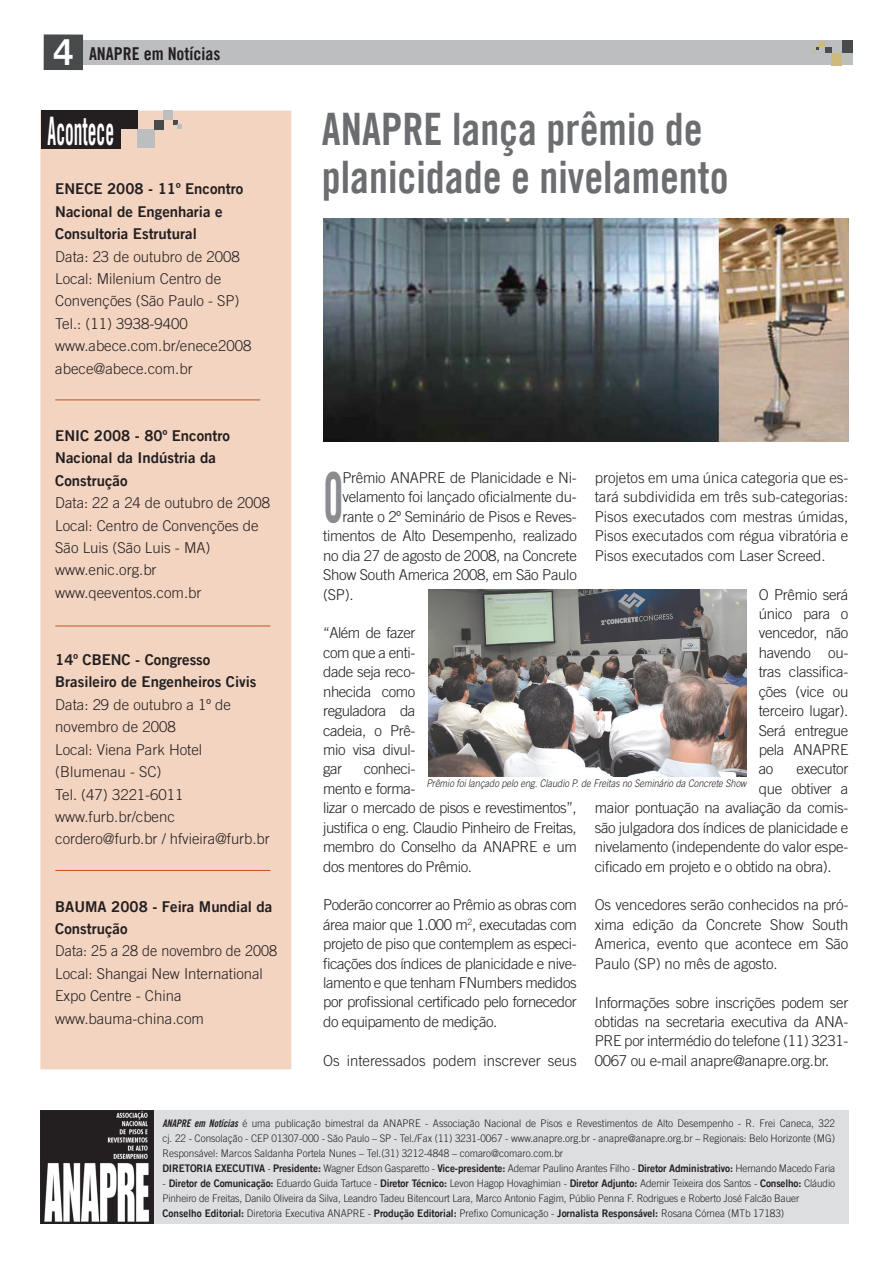
<style>
.page{position:relative;width:893px;height:1263px;background:#fff}
.page>*{position:absolute;margin:0;border:0;box-sizing:border-box;transform-origin:0 0}
.t1{font:68.85px "Trade Gothic LT Com Bd Cn 20";color:#8a8c8f;scale:.6 1}
.t2{font:44.85px/47.8px "Trade Gothic LT Com Bd Cn 20";color:#6c6d70;scale:.95 1}
.t3{font:39.3px "Trade Gothic Bold Cond Twenty";color:#fff;scale:.5 1}
.t4{font:17.7px "Trade Gothic LT Com Bd Cn 20";color:#231f20}
.t5{font:300 15px/19.5px "Trade Gothic LT Com";letter-spacing:-.02em;color:#231f20;text-align:justify}
.t6{font:300 15px/22.4px "Trade Gothic LT Com";color:#231f20}
.t7{font:15px/22.4px "Trade Gothic LT Com Bd 2";color:#231f20}
.t8{font:300 15px/22.4px "Trade Gothic LT Com";color:#231f20;scale:.96 1}
.t9{font:300 10.5px/15px "Trade Gothic LT Com";color:#231f20;scale:.95 1}
.t10{font:italic 300 10.5px "Trade Gothic LT Com";color:#231f20;scale:.88 1}
.s1{font-family:"Trade Gothic LT Com Bd 2";font-size:35.85px;color:#fff}
.s2{font-family:"Trade Gothic Bold Cond Twenty Obl";font-weight:400}
.s3{font-family:"Trade Gothic LT Com Bd 2";font-weight:400}
</style>
<div class="page">
<div style="left:41px;top:111px;width:250px;height:958px;background:#f3d4c1"></div>
<div style="left:40px;top:111px;width:251px;height:958px;border:2px solid #f3d4c1"></div>
<div style="left:40px;top:1111px;width:808px;height:113px;background:#dddee0"></div>
<img style="left:40px;top:1110px;width:114px;height:114px">
<div style="left:44px;top:41px;width:809px;height:24px;background:#bdbec0"></div>
<div style="left:44px;top:34px;width:39px;height:36px;background:#494a4b"></div>
<div style="left:842px;top:41px;width:11px;height:12px;background:#494a4b"></div>
<div style="left:831px;top:53px;width:11px;height:12px;background:#cdbb7c"></div>
<svg style="left:825px;top:47px;width:6px;height:6px"></svg>
<div style="left:818px;top:41px;width:7px;height:6px;background:#cdbb7c"></div>
<svg style="left:813px;top:47px;width:6px;height:6px"></svg>
<hr style="left:55px;top:400px;width:205px;height:1px;background:#c84e22">
<hr style="left:55px;top:626px;width:215px;height:1px;background:#c84e22">
<div style="left:120px;top:111px;width:17px;height:18px;background:#231f20"></div>
<div style="left:137px;top:129px;width:17px;height:19px;background:#bdbec0"></div>
<div style="left:154px;top:120px;width:10px;height:9px;background:#494a4b"></div>
<div style="left:164px;top:111px;width:9px;height:9px;background:#bdbec0"></div>
<svg style="left:173px;top:120px;width:9px;height:9px"></svg>
<div style="left:41px;top:111px;width:79px;height:38px;background:#231f20"></div>
<hr style="left:55px;top:870px;width:215px;height:1px;background:#c84e22">
<img style="left:323px;top:218px;width:525px;height:223px">
<img style="left:428px;top:589px;width:318px;height:187px">
<p class="t4" style="left:53px;top:43px;width:169px"><span class="s1">4</span> ANAPRE em Notícias</p>
<h3 class="t3" style="left:48px;top:117px;width:134px">Acontece</h3>
<p class="t7" style="left:55px;top:177px;width:189px">ENECE 2008 - 11º Encontro<br>Nacional de Engenharia e<br>Consultoria Estrutural</p>
<p class="t6" style="left:55px;top:245px;width:198px">Data: 23 de outubro de 2008<br>Local: Milenium Centro de<br>Convenções (São Paulo - SP)<br>Tel.: (11) 3938-9400 www.abece.com.br/enece2008 abece@abece.com.br</p>
<p class="t7" style="left:55px;top:424px;width:176px">ENIC 2008 - 80º Encontro<br>Nacional da Indústria da<br>Construção</p>
<p class="t6" style="left:55px;top:491px;width:216px">Data: 22 a 24 de outubro de 2008<br>Local: Centro de Convenções de<br>São Luis (São Luis - MA) www.enic.org.br www.qeeventos.com.br</p>
<p class="t7" style="left:55px;top:648px;width:203px">14º CBENC - Congresso<br>Brasileiro de Engenheiros Civis</p>
<p class="t6" style="left:55px;top:693px;width:216px">Data: 29 de outubro a 1º de novembro de 2008<br>Local: Viena Park Hotel (Blumenau - SC)<br>Tel. (47) 3221-6011 www.furb.br/cbenc cordero@furb.br / hfvieira@furb.br</p>
<p class="t7" style="left:55px;top:895px;width:219px">BAUMA 2008 - Feira Mundial da<br>Construção</p>
<p class="t8" style="left:55px;top:940px;width:232px">Data: 25 a 28 de novembro de 2008<br>Local: Shangai New International<br>Expo Centre - China www.bauma-china.com</p>
<h2 class="t2" style="left:322px;top:105px;width:430px">ANAPRE lança prêmio de planicidade e nivelamento</h2>
<h1 class="t1" style="left:323px;top:455px;width:36px">O</h1>
<p class="t5" style="left:342px;top:468px;width:236px">Prêmio ANAPRE de Planicidade e Ni-</p>
<p class="t5" style="left:595px;top:468px;width:255px">projetos em uma única categoria que es&shy;tará subdividida em três sub-categorias:<br>Pisos executados com mestras úmidas, Pisos executados com régua vibratória e Pisos executados com Laser Screed.</p>
<p class="t5" style="left:759px;top:584px;width:91px">O Prêmio será único para o vencedor, não havendo ou&shy;tras classifica&shy;ções (vice ou terceiro lugar).<br>Será entregue pela ANAPRE ao</p>
<p class="t5" style="left:342px;top:487px;width:236px">velamento foi lançado oficialmente du-</p>
<p class="t5" style="left:342px;top:507px;width:236px">rante o 2º Seminário de Pisos e Reves-</p>
<p class="t5" style="left:323px;top:526px;width:255px">timentos de Alto Desempenho, realizado</p>
<p class="t5" style="left:323px;top:545px;width:255px">no dia 27 de agosto de 2008, na Concrete</p>
<p class="t5" style="left:323px;top:565px;width:255px">Show South America 2008, em São Paulo</p>
<p class="t5" style="left:323px;top:584px;width:32px">(SP).</p>
<p class="t5" style="left:323px;top:623px;width:94px">“Além de fazer com que a enti&shy;dade seja reco&shy;nhecida como reguladora da cadeia, o Prê&shy;mio visa divul&shy;gar</p>
<p class="t5" style="left:323px;top:759px;width:255px;text-align:left;text-indent:40px">conheci-<br>mento e forma-<br>lizar o mercado de pisos e revestimentos”, justifica o eng. Claudio Pinheiro de Freitas, membro do Conselho da ANAPRE e um dos mentores do Prêmio.</p>
<p class="t5" style="left:323px;top:895px;width:255px">Poderão concorrer ao Prêmio as obras com área maior que 1.000 m<sup>2</sup>, executadas com projeto de piso que contemplem as especi&shy;ficações dos índices de planicidade e nive&shy;lamento e que tenham FNumbers medidos por profissional certificado pelo fornecedor do equipamento de medição.</p>
<p class="t6" style="left:323px;top:1049px;width:255px">Os interessados podem inscrever seus</p>
<p class="t5" style="left:796px;top:759px;width:53px">executor</p>
<p class="t5" style="left:759px;top:779px;width:91px">que obtiver a</p>
<p class="t5" style="left:595px;top:798px;width:255px">maior pontuação na avaliação da comis-</p>
<p class="t5" style="left:595px;top:817px;width:255px">são julgadora dos índices de planicidade e</p>
<p class="t5" style="left:595px;top:837px;width:255px">nivelamento (independente do valor espe-</p>
<p class="t5" style="left:595px;top:856px;width:238px">cificado em projeto e o obtido na obra).</p>
<p class="t5" style="left:595px;top:895px;width:255px">Os vencedores serão conhecidos na pró&shy;xima edição da Concrete Show South America, evento que acontece em São Paulo (SP) no mês de agosto.</p>
<p class="t5" style="left:595px;top:992px;width:255px">Informações sobre inscrições podem ser obtidas na secretaria executiva da ANA-PRE por intermédio do telefone (11) 3231- 0067 ou e-mail anapre@anapre.org.br.</p>
<p class="t10" style="left:426px;top:777px;width:365px">Prêmio foi lançado pelo eng. Claudio P. de Freitas no Seminário da Concrete Show</p>
<p class="t9" style="left:162px;top:1116px;width:709px"><span class="s2">ANAPRE em Notícias</span> é uma publicação bimestral da ANAPRE - Associação Nacional de Pisos e Revestimentos de Alto Desempenho - R. Frei Caneca, 322 cj. 22 - Consolação - CEP 01307-000 - São Paulo – SP - Tel./Fax (11) 3231-0067 - www.anapre.org.br - anapre@anapre.org.br – Regionais: Belo Horizonte (MG)<br>Responsável: Marcos Saldanha Portela Nunes – Tel.(31) 3212-4848 – comaro@comaro.com.br<br><span class="s3">DIRETORIA EXECUTIVA</span> - <span class="s3">Presidente:</span> Wagner Edson Gasparetto - <span class="s3">Vice-presidente:</span> Ademar Paulino Arantes Filho - <span class="s3">Diretor Administrativo:</span> Hernando Macedo Faria</p>
<p class="t9" style="left:162px;top:1176px;width:709px">- <span class="s3">Diretor de Comunicação:</span> Eduardo Guida Tartuce - <span class="s3">Diretor Técnico:</span> Levon Hagop Hovaghimian - <span class="s3">Diretor Adjunto:</span> Ademir Teixeira dos Santos - <span class="s3">Conselho:</span> Cláudio<br>Pinheiro de Freitas, Danilo Oliveira da Silva, Leandro Tadeu Bitencourt Lara, Marco Antonio Fagim, Públio Penna F. Rodrigues e Roberto José Falcão Bauer<br><span class="s3">Conselho Editorial:</span> Diretoria Executiva ANAPRE - <span class="s3">Produção Editorial:</span> Prefixo Comunicação - <span class="s3">Jornalista Responsável:</span> Rosana Córnea (MTb 17183)</p>
</div>
